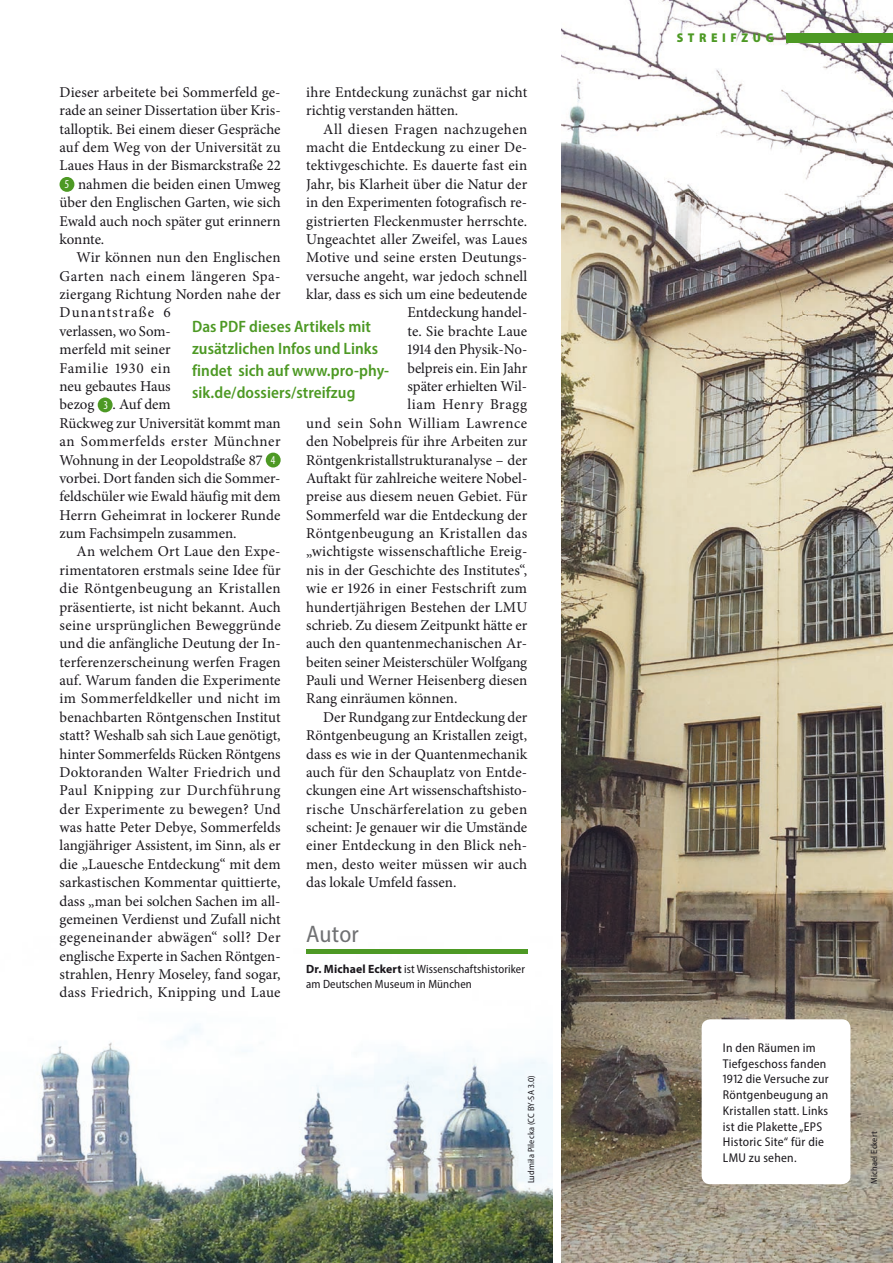
<style>
.page{position:relative;width:893px;height:1263px;background:#fff}
.page>*{position:absolute;margin:0;border:0;box-sizing:border-box;transform-origin:0 0}
.t1{font:semi-condensed 24px "Myriad Pro";letter-spacing:.005em;color:#707173}
.t2{font:600 semi-condensed 16.5px/21.8px "Myriad Pro";letter-spacing:.005em;color:#4d9924}
.t3{font:15px/18.3px "Minion Pro";letter-spacing:.005em;color:#1a171c}
.t4{font:15px "Minion Pro";letter-spacing:.035em;color:#1a171c}
.t5{font:15px "Minion Pro";letter-spacing:.025em;color:#1a171c}
.t6{font:15px "Minion Pro";letter-spacing:.03em;color:#1a171c}
.t7{font:15px "Minion Pro";letter-spacing:.04em;color:#1a171c}
.t8{font:15px "Minion Pro";letter-spacing:.045em;color:#1a171c}
.t9{font:15px "Minion Pro";letter-spacing:.05em;color:#1a171c}
.t10{font:15px "Minion Pro";letter-spacing:.075em;color:#1a171c}
.t11{font:semi-condensed 12.75px/15.8px "Myriad Pro";letter-spacing:.02em;color:#1a171c}
.t12{font:900 semi-condensed 12.75px "Myriad Pro";letter-spacing:.36em;color:#4d9924}
.t13{font:semi-condensed 12px/15px "Myriad Pro";letter-spacing:.01em;color:#1a171c}
.t14{font:semi-condensed 9px "Myriad Pro";letter-spacing:.02em;color:#1a171c}
.s1{font-family:"Myriad Pro";font-stretch:condensed;font-size:12px;color:#fff}
.s2{font-weight:700;font-stretch:normal}
</style>
<div class="page">
<img style="left:0;top:949px;width:553px;height:314px">
<img style="left:561px;top:0;width:332px;height:1263px">
<div style="left:787px;top:33px;width:106px;height:9px;background:#4d9924"></div>
<hr style="left:306px;top:950px;width:221px;height:4px;background:#4d9924">
<div style="left:60px;top:177px;width:14px;height:15px;background:#4d9924;border-radius:50%"></div>
<div style="left:98px;top:397px;width:15px;height:15px;background:#4d9924;border-radius:50%"></div>
<div style="left:266px;top:453px;width:15px;height:14px;background:#4d9924;border-radius:50%"></div>
<div style="left:702px;top:1019px;width:148px;height:165px;background:#fff;border-radius:9px"></div>
<svg style="left:528px;top:1078px;width:6px;height:4px"></svg>
<p class="t3" style="left:60px;top:83px;width:223px">Dieser arbeitete bei Sommerfeld ge-</p>
<p class="t3" style="left:60px;top:101px;width:223px">rade an seiner Dissertation über Kris-</p>
<p class="t3" style="left:60px;top:120px;width:223px">talloptik. Bei einem dieser Gespräche</p>
<p class="t3" style="left:60px;top:138px;width:223px">auf dem Weg von der Universität zu</p>
<p class="t3" style="left:60px;top:157px;width:223px">Laues Haus in der Bismarckstraße 22</p>
<p class="t3" style="left:65px;top:175px;width:217px"><span class="s1">5</span> nahmen die beiden einen Umweg</p>
<p class="t3" style="left:60px;top:193px;width:223px">über den Englischen Garten, wie sich</p>
<p class="t3" style="left:60px;top:212px;width:223px">Ewald auch noch später gut erinnern</p>
<p class="t3" style="left:60px;top:230px;width:46px">konnte.</p>
<p class="t3" style="left:77px;top:248px;width:206px">Wir können nun den Englischen</p>
<p class="t4" style="left:60px;top:266px;width:223px">Garten nach einem längeren Spa-</p>
<p class="t3" style="left:60px;top:285px;width:223px">ziergang Richtung Norden nahe der</p>
<p class="t10" style="left:60px;top:303px;width:113px">Dunantstraße 6</p>
<p class="t3" style="left:60px;top:322px;width:113px">verlassen, wo Som-</p>
<p class="t3" style="left:60px;top:340px;width:113px">merfeld mit seiner</p>
<p class="t9" style="left:60px;top:358px;width:113px">Familie 1930 ein</p>
<p class="t3" style="left:60px;top:377px;width:113px">neu gebautes Haus</p>
<p class="t3" style="left:60px;top:395px;width:113px">bezog <span class="s1">3</span> . Auf dem</p>
<p class="t3" style="left:60px;top:414px;width:223px">Rückweg zur Universität kommt man</p>
<p class="t4" style="left:60px;top:431px;width:223px">an Sommerfelds erster Münchner</p>
<p class="t3" style="left:60px;top:451px;width:217px">Wohnung in der Leopoldstraße 87 <span class="s1">4</span></p>
<p class="t3" style="left:60px;top:469px;width:223px">vorbei. Dort fanden sich die Sommer-</p>
<p class="t3" style="left:60px;top:487px;width:223px">feldschüler wie Ewald häufig mit dem</p>
<p class="t3" style="left:60px;top:506px;width:223px">Herrn Geheimrat in lockerer Runde</p>
<p class="t3" style="left:60px;top:524px;width:179px">zum Fachsimpeln zusammen.</p>
<p class="t3" style="left:77px;top:542px;width:206px">An welchem Ort Laue den Expe-</p>
<p class="t3" style="left:60px;top:561px;width:223px">rimentatoren erstmals seine Idee für</p>
<p class="t6" style="left:60px;top:578px;width:223px">die Röntgenbeugung an Kristallen</p>
<p class="t3" style="left:60px;top:598px;width:223px">präsentierte, ist nicht bekannt. Auch</p>
<p class="t3" style="left:60px;top:616px;width:223px">seine ursprünglichen Beweggründe</p>
<p class="t3" style="left:60px;top:634px;width:223px">und die anfängliche Deutung der In-</p>
<p class="t3" style="left:60px;top:653px;width:223px">terferenzerscheinung werfen Fragen</p>
<p class="t3" style="left:60px;top:671px;width:223px">auf. Warum fanden die Experimente</p>
<p class="t3" style="left:60px;top:689px;width:223px">im Sommerfeldkeller und nicht im</p>
<p class="t3" style="left:60px;top:708px;width:223px">benachbarten Röntgenschen Institut</p>
<p class="t3" style="left:60px;top:726px;width:223px">statt? Weshalb sah sich Laue genötigt,</p>
<p class="t3" style="left:60px;top:745px;width:223px">hinter Sommerfelds Rücken Röntgens</p>
<p class="t3" style="left:60px;top:763px;width:223px">Doktoranden Walter Friedrich und</p>
<p class="t4" style="left:60px;top:780px;width:223px">Paul Knipping zur Durchführung</p>
<p class="t3" style="left:60px;top:800px;width:223px">der Experimente zu bewegen? Und</p>
<p class="t3" style="left:60px;top:818px;width:223px">was hatte Peter Debye, Sommerfelds</p>
<p class="t3" style="left:60px;top:836px;width:223px">langjähriger Assistent, im Sinn, als er</p>
<p class="t3" style="left:60px;top:855px;width:223px">die „Lauesche Entdeckung“ mit dem</p>
<p class="t3" style="left:60px;top:873px;width:223px">sarkastischen Kommentar quittierte,</p>
<p class="t3" style="left:60px;top:892px;width:223px">dass „man bei solchen Sachen im all-</p>
<p class="t3" style="left:60px;top:910px;width:223px">gemeinen Verdienst und Zufall nicht</p>
<p class="t6" style="left:60px;top:927px;width:223px">gegeneinander abwägen“ soll? Der</p>
<p class="t3" style="left:60px;top:947px;width:223px">englische Experte in Sachen Röntgen-</p>
<p class="t3" style="left:60px;top:965px;width:223px">strahlen, Henry Moseley, fand sogar,</p>
<p class="t3" style="left:60px;top:983px;width:223px">dass Friedrich, Knipping und Laue</p>
<p class="t3" style="left:306px;top:83px;width:223px">ihre Entdeckung zunächst gar nicht richtig verstanden hätten.</p>
<p class="t4" style="left:323px;top:119px;width:206px">All diesen Fragen nachzugehen</p>
<p class="t3" style="left:306px;top:138px;width:223px">macht die Entdeckung zu einer De-</p>
<p class="t3" style="left:306px;top:157px;width:223px">tektivgeschichte. Es dauerte fast ein</p>
<p class="t3" style="left:306px;top:175px;width:223px">Jahr, bis Klarheit über die Natur der</p>
<p class="t3" style="left:306px;top:193px;width:223px">in den Experimenten fotografisch re-</p>
<p class="t3" style="left:306px;top:212px;width:223px">gistrierten Fleckenmuster herrschte.</p>
<p class="t3" style="left:306px;top:230px;width:223px">Ungeachtet aller Zweifel, was Laues</p>
<p class="t3" style="left:306px;top:248px;width:222px">Motive und seine ersten Deutungs-</p>
<p class="t3" style="left:306px;top:267px;width:223px">versuche angeht, war jedoch schnell</p>
<p class="t3" style="left:306px;top:285px;width:223px">klar, dass es sich um eine bedeutende</p>
<p class="t3" style="left:407px;top:304px;width:121px">Entdeckung handel-</p>
<p class="t3" style="left:407px;top:322px;width:121px">te. Sie brachte Laue</p>
<p class="t3" style="left:407px;top:340px;width:121px">1914 den Physik-No-</p>
<p class="t3" style="left:407px;top:359px;width:121px">belpreis ein. Ein Jahr</p>
<p class="t3" style="left:407px;top:377px;width:121px">später erhielten Wil-</p>
<p class="t8" style="left:407px;top:394px;width:121px">liam Henry Bragg</p>
<p class="t7" style="left:306px;top:413px;width:223px">und sein Sohn William Lawrence</p>
<p class="t3" style="left:306px;top:432px;width:223px">den Nobelpreis für ihre Arbeiten zur</p>
<p class="t3" style="left:306px;top:451px;width:223px">Röntgenkristallstrukturanalyse – der</p>
<p class="t3" style="left:306px;top:469px;width:223px">Auftakt für zahlreiche weitere Nobel-</p>
<p class="t3" style="left:306px;top:487px;width:223px">preise aus diesem neuen Gebiet. Für</p>
<p class="t3" style="left:306px;top:506px;width:223px">Sommerfeld war die Entdeckung der</p>
<p class="t5" style="left:306px;top:523px;width:223px">Röntgenbeugung an Kristallen das</p>
<p class="t3" style="left:306px;top:542px;width:223px">„wichtigste wissenschaftliche Ereig-</p>
<p class="t3" style="left:306px;top:561px;width:223px">nis in der Geschichte des Institutes“,</p>
<p class="t3" style="left:306px;top:579px;width:223px">wie er 1926 in einer Festschrift zum</p>
<p class="t3" style="left:306px;top:598px;width:223px">hundertjährigen Bestehen der LMU</p>
<p class="t3" style="left:306px;top:616px;width:223px">schrieb. Zu diesem Zeitpunkt hätte er</p>
<p class="t3" style="left:306px;top:634px;width:223px">auch den quantenmechanischen Ar-</p>
<p class="t3" style="left:306px;top:653px;width:223px">beiten seiner Meisterschüler Wolfgang</p>
<p class="t3" style="left:306px;top:671px;width:223px">Pauli und Werner Heisenberg diesen</p>
<p class="t3" style="left:306px;top:689px;width:153px">Rang einräumen können.</p>
<p class="t3" style="left:323px;top:708px;width:206px">Der Rundgang zur Entdeckung der</p>
<p class="t3" style="left:306px;top:726px;width:223px">Röntgenbeugung an Kristallen zeigt,</p>
<p class="t3" style="left:306px;top:745px;width:223px">dass es wie in der Quantenmechanik</p>
<p class="t3" style="left:306px;top:763px;width:223px">auch für den Schauplatz von Entde-</p>
<p class="t3" style="left:306px;top:781px;width:223px">ckungen eine Art wissenschaftshisto-</p>
<p class="t5" style="left:306px;top:799px;width:223px">rische Unschärferelation zu geben</p>
<p class="t3" style="left:306px;top:818px;width:223px">scheint: Je genauer wir die Umstände</p>
<p class="t3" style="left:306px;top:836px;width:223px">einer Entdeckung in den Blick neh-</p>
<p class="t3" style="left:306px;top:855px;width:223px">men, des to weiter müssen wir auch</p>
<p class="t3" style="left:306px;top:873px;width:152px">das lokale Umfeld fassen.</p>
<h1 class="t1" style="left:306px;top:920px;width:54px">Autor</h1>
<p class="t13" style="left:306px;top:961px;width:220px"><span class="s2">Dr. Michael Eckert</span> ist Wissenschaftshistoriker am Deutschen Museum in München</p>
<p class="t2" style="left:192px;top:316px;width:199px">Das PDF dieses Artikels mit zusätzlichen Infos und Links findet sich auf www.pro-phy&shy;sik.de/dossiers/streifzug</p>
<p class="t14" style="left:525px;top:1183px;width:110px;rotate:-90deg">Ludmiła Pilecka (CC BY-SA 3. )</p>
<p class="t12" style="left:677px;top:30px;width:99px">STREIFZUG</p>
<p class="t11" style="left:723px;top:1039px;width:107px">In den Räumen im<br>Tiefgeschoss fanden<br>1912 die Versuche zur<br>Röntgenbeugung an<br>Kristallen statt. Links ist die Plakette „EPS<br>Historic Site“ für die<br>LMU zu sehen.</p>
<p class="t14" style="left:869px;top:1184px;width:54px;rotate:-90deg">Michael Eckert</p>
</div>
